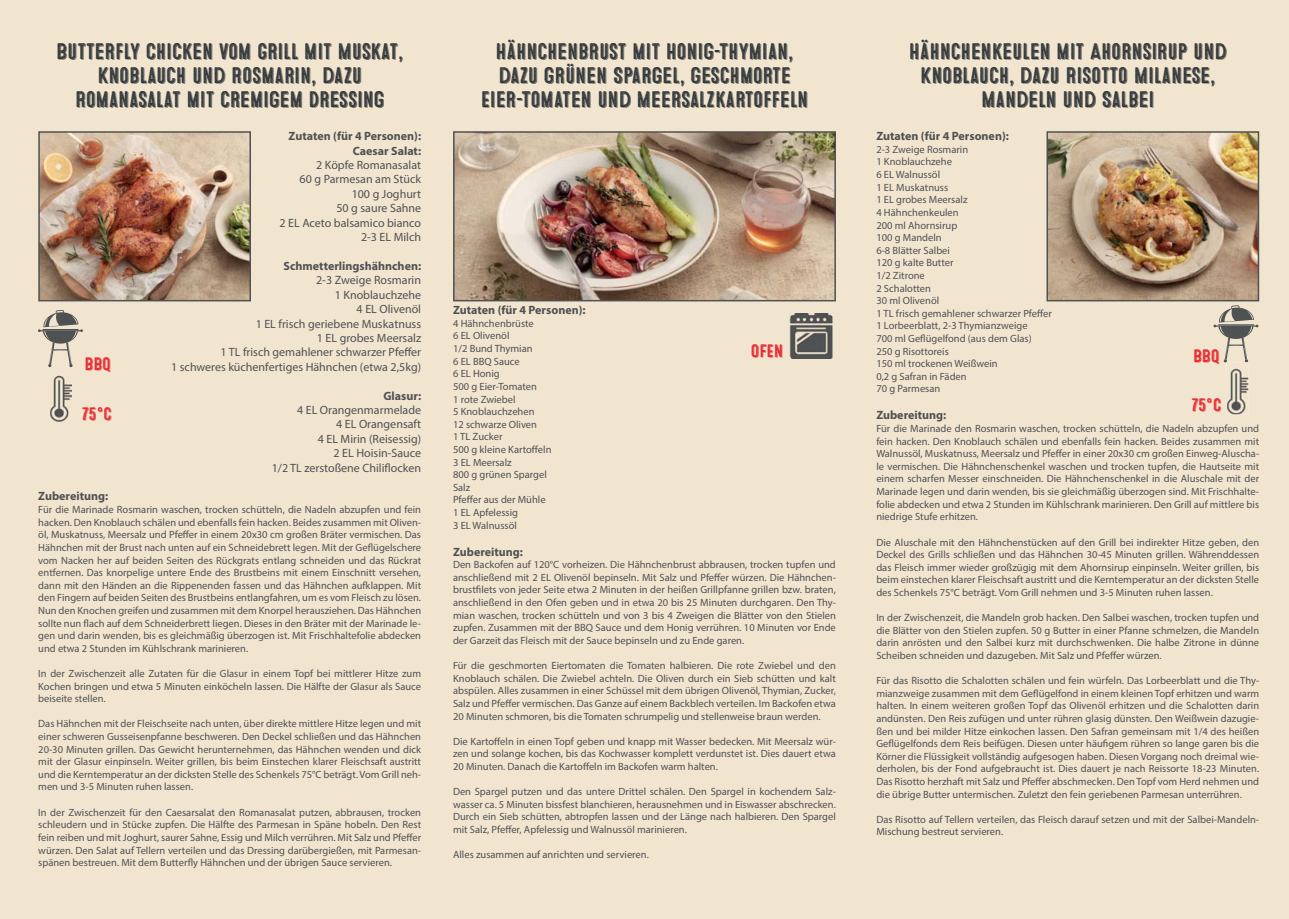
<style>
.page{position:relative;width:1289px;height:919px;background:#fff}
.page>*{position:absolute;margin:0;border:0;box-sizing:border-box;transform-origin:0 0}
.t1{font:22.5px/24px "Microbrew Two 3 DW01";color:#282e31;text-align:center}
.t2{font:18px "Microbrew Two 3 DW01";color:#e62127}
.t3{font:12px/14.4px "Myriad Pro";color:#4f5152;text-align:right}
.t4{font:700 12px/14.4px "Myriad Pro";color:#4f5152;text-align:right}
.t5{font:10.5px/12.6px "Myriad Pro";color:#4f5152;text-align:justify}
</style>
<div class="page">
<div style="left:0;top:0;width:1288px;height:918px;background:#f2e5d0"></div>
<img style="left:41px;top:134px;width:207px;height:164px">
<div style="left:38px;top:131px;width:213px;height:170px;border:2px solid #4f5152"></div>
<img style="left:456px;top:134px;width:377px;height:164px">
<div style="left:453px;top:131px;width:383px;height:170px;border:2px solid #4f5152"></div>
<img style="left:1049px;top:134px;width:207px;height:164px">
<div style="left:1046px;top:131px;width:213px;height:170px;border:2px solid #4f5152"></div>
<svg style="left:38px;top:310px;width:45px;height:57px"></svg>
<img style="left:788px;top:313px;width:45px;height:45px">
<img style="left:50px;top:370px;width:22px;height:52px">
<img style="left:1226px;top:363px;width:22px;height:51px">
<svg style="left:1213px;top:305px;width:45px;height:58px"></svg>
<h1 class="t1" style="left:56px;top:39px;width:348px">BUTTERFLY CHICKEN VOM GRILL MIT MUSKAT,<br>KNOBLAUCH UND ROSMARIN, DAZU<br>ROMANASALAT MIT CREMIGEM DRESSING</h1>
<h2 class="t2" style="left:85px;top:353px;width:28px">BBQ</h2>
<h2 class="t2" style="left:82px;top:403px;width:31px">75°C</h2>
<p class="t4" style="left:288px;top:129px;width:134px">Zutaten (für 4 Personen):<br>Caesar Salat:</p>
<p class="t3" style="left:279px;top:159px;width:143px">2 Köpfe Romanasalat<br>60 g Parmesan am Stück<br>100 g Joghurt<br>50 g saure Sahne<br>2 EL Aceto balsamico bianco<br>2-3 EL Milch</p>
<p class="t4" style="left:283px;top:258px;width:139px">Schmetterlingshähnchen:</p>
<p class="t3" style="left:171px;top:274px;width:251px">2-3 Zweige Rosmarin<br>1 Knoblauchzehe<br>4 EL Olivenöl<br>1 EL frisch geriebene Muskatnuss<br>1 EL grobes Meersalz<br>1 TL frisch gemahlener schwarzer Pfeffer<br>1 schweres küchenfertiges Hähnchen (etwa 2,5kg)</p>
<p class="t4" style="left:383px;top:388px;width:39px">Glasur:</p>
<p class="t3" style="left:272px;top:404px;width:151px">4 EL Orangenmarmelade<br>4 EL Orangensaft<br>4 EL Mirin (Reisessig)<br>2 EL Hoisin-Sauce<br>1/2 TL zerstoßene Chiliflocken</p>
<p class="t4" style="left:38px;top:489px;width:71px">Zubereitung:</p>
<p class="t5" style="left:38px;top:504px;width:384px">Für die Marinade Rosmarin waschen, trocken schütteln, die Nadeln abzupfen und fein hacken. Den Knoblauch schälen und ebenfalls fein hacken. Beides zusammen mit Oliven&shy;öl, Muskatnuss, Meersalz und Pfeffer in einem 20x30 cm großen Bräter vermischen. Das Hähnchen mit der Brust nach unten auf ein Schneidebrett legen. Mit der Geflügelschere vom Nacken her auf beiden Seiten des Rückgrats entlang schneiden und das Rückrat entfernen. Das knorpelige untere Ende des Brustbeins mit einem Einschnitt versehen, dann mit den Händen an die Rippenenden fassen und das Hähnchen aufklappen. Mit den Fingern auf beiden Seiten des Brustbeins entlangfahren, um es vom Fleisch zu lösen.<br>Nun den Knochen greifen und zusammen mit dem Knorpel herausziehen. Das Hähnchen sollte nun flach auf dem Schneiderbrett liegen. Dieses in den Bräter mit der Marinade le&shy;gen und darin wenden, bis es gleichmäßig überzogen ist. Mit Frischhaltefolie abdecken und etwa 2 Stunden im Kühlschrank marinieren.</p>
<p class="t5" style="left:38px;top:668px;width:384px">In der Zwischenzeit alle Zutaten für die Glasur in einem Topf bei mittlerer Hitze zum Kochen bringen und etwa 5 Minuten einköcheln lassen. Die Hälfte der Glasur als Sauce beiseite stellen.</p>
<p class="t5" style="left:38px;top:718px;width:384px">Das Hähnchen mit der Fleischseite nach unten, über direkte mittlere Hitze legen und mit einer schweren Gusseisenpfanne beschweren. Den Deckel schließen und das Hähnchen 20-30 Minuten grillen. Das Gewicht herunternehmen, das Hähnchen wenden und dick mit der Glasur einpinseln. Weiter grillen, bis beim Einstechen klarer Fleischsaft austritt und die Kerntemperatur an der dicksten Stelle des Schenkels 75°C beträgt. Vom Grill neh&shy;men und 3-5 Minuten ruhen lassen.</p>
<p class="t5" style="left:38px;top:807px;width:384px">In der Zwischenzeit für den Caesarsalat den Romanasalat putzen, abbrausen, trocken schleudern und in Stücke zupfen. Die Hälfte des Parmesan in Späne hobeln. Den Rest fein reiben und mit Joghurt, saurer Sahne, Essig und Milch verrühren. Mit Salz und Pfeffer würzen. Den Salat auf Tellern verteilen und das Dressing darübergießen, mit Parmesan&shy;spänen bestreuen. Mit dem Butterfly Hähnchen und der übrigen Sauce servieren.</p>
<h1 class="t1" style="left:480px;top:39px;width:329px">HÄHNCHENBRUST MIT HONIG-THYMIAN,<br>DAZU GRÜNEN SPARGEL, GESCHMORTE<br>EIER-TOMATEN UND MEERSALZKARTOFFELN</h1>
<h1 class="t1" style="left:909px;top:39px;width:319px">HÄHNCHENKEULEN MIT AHORNSIRUP UND<br>KNOBLAUCH, DAZU RISOTTO MILANESE,<br>MANDELN UND SALBEI</h1>
<p class="t4" style="left:876px;top:129px;width:134px">Zutaten (für 4 Personen):</p>
<p class="t5" style="left:876px;top:144px;width:177px;text-align:left">2-3 Zweige Rosmarin<br>1 Knoblauchzehe<br>6 EL Walnussöl<br>1 EL Muskatnuss<br>1 EL grobes Meersalz<br>4 Hähnchenkeulen<br>200 ml Ahornsirup<br>100 g Mandeln<br>6-8 Blätter Salbei<br>120 g kalte Butter<br>1/2 Zitrone<br>2 Schalotten<br>30 ml Olivenöl<br>1 TL frisch gemahlener schwarzer Pfeffer<br>1 Lorbeerblatt, 2-3 Thymianzweige<br>700 ml Geflügelfond (aus dem Glas)<br>250 g Risottoreis<br>150 ml trockenen Weißwein<br>0,2 g Safran in Fäden<br>70 g Parmesan</p>
<p class="t4" style="left:876px;top:408px;width:71px">Zubereitung:</p>
<p class="t5" style="left:876px;top:423px;width:384px">Für die Marinade den Rosmarin waschen, trocken schütteln, die Nadeln abzupfen und fein hacken. Den Knoblauch schälen und ebenfalls fein hacken. Beides zusammen mit Walnussöl, Muskatnuss, Meersalz und Pfeffer in einer 20x30 cm großen Einweg-Aluscha&shy;le vermischen. Die Hähnchenschenkel waschen und trocken tupfen, die Hautseite mit einem scharfen Messer einschneiden. Die Hähnchenschenkel in die Aluschale mit der Marinade legen und darin wenden, bis sie gleichmäßig überzogen sind. Mit Frischhalte&shy;folie abdecken und etwa 2 Stunden im Kühlschrank marinieren. Den Grill auf mittlere bis niedrige Stufe erhitzen.</p>
<p class="t5" style="left:876px;top:537px;width:384px">Die Aluschale mit den Hähnchenstücken auf den Grill bei indirekter Hitze geben, den Deckel des Grills schließen und das Hähnchen 30-45 Minuten grillen. Währenddessen das Fleisch immer wieder großzügig mit dem Ahornsirup einpinseln. Weiter grillen, bis beim einstechen klarer Fleischsaft austritt und die Kerntemperatur an der dicksten Stelle des Schenkels 75°C beträgt. Vom Grill nehmen und 3-5 Minuten ruhen lassen.</p>
<p class="t5" style="left:876px;top:612px;width:384px">In der Zwischenzeit, die Mandeln grob hacken. Den Salbei waschen, trocken tupfen und die Blätter von den Stielen zupfen. 50 g Butter in einer Pfanne schmelzen, die Mandeln darin anrösten und den Salbei kurz mit durchschwenken. Die halbe Zitrone in dünne Scheiben schneiden und dazugeben. Mit Salz und Pfeffer würzen.</p>
<p class="t5" style="left:876px;top:675px;width:384px">Für das Risotto die Schalotten schälen und fein würfeln. Das Lorbeerblatt und die Thy&shy;mianzweige zusammen mit dem Geflügelfond in einem kleinen Topf erhitzen und warm halten. In einem weiteren großen Topf das Olivenöl erhitzen und die Schalotten darin andünsten. Den Reis zufügen und unter rühren glasig dünsten. Den Weißwein dazugie&shy;ßen und bei milder Hitze einkochen lassen. Den Safran gemeinsam mit 1/4 des heißen Geflügelfonds dem Reis beifügen. Diesen unter häufigem rühren so lange garen bis die Körner die Flüssigkeit vollständig aufgesogen haben. Diesen Vorgang noch dreimal wie&shy;derholen, bis der Fond aufgebraucht ist. Dies dauert je nach Reissorte 18-23 Minuten.<br>Das Risotto herzhaft mit Salz und Pfeffer abschmecken. Den Topf vom Herd nehmen und die übrige Butter untermischen. Zuletzt den fein geriebenen Parmesan unterrühren.</p>
<p class="t5" style="left:876px;top:814px;width:384px">Das Risotto auf Tellern verteilen, das Fleisch darauf setzen und mit der Salbei-Mandeln-<br>Mischung bestreut servieren.</p>
<p class="t4" style="left:453px;top:303px;width:134px">Zutaten (für 4 Personen):</p>
<p class="t5" style="left:453px;top:318px;width:100px;text-align:left">4 Hähnchenbrüste<br>6 EL Olivenöl<br>1/2 Bund Thymian<br>6 EL BBQ Sauce<br>6 EL Honig<br>500 g Eier-Tomaten<br>1 rote Zwiebel<br>5 Knoblauchzehen<br>12 schwarze Oliven<br>1 TL Zucker<br>500 g kleine Kartoffeln<br>3 EL Meersalz<br>800 g grünen Spargel<br>Salz<br>Pfeffer aus der Mühle<br>1 EL Apfelessig<br>3 EL Walnussöl</p>
<p class="t4" style="left:453px;top:544px;width:71px">Zubereitung:</p>
<p class="t5" style="left:453px;top:559px;width:384px">Den Backofen auf 120°C vorheizen. Die Hähnchenbrust abbrausen, trocken tupfen und anschließend mit 2 EL Olivenöl bepinseln. Mit Salz und Pfeffer würzen. Die Hähnchen&shy;brustfilets von jeder Seite etwa 2 Minuten in der heißen Grillpfanne grillen bzw. braten, anschließend in den Ofen geben und in etwa 20 bis 25 Minuten durchgaren. Den Thy&shy;mian waschen, trocken schütteln und von 3 bis 4 Zweigen die Blätter von den Stielen zupfen. Zusammen mit der BBQ Sauce und dem Honig verrühren. 10 Minuten vor Ende der Garzeit das Fleisch mit der Sauce bepinseln und zu Ende garen.</p>
<p class="t5" style="left:453px;top:660px;width:384px">Für die geschmorten Eiertomaten die Tomaten halbieren. Die rote Zwiebel und den Knoblauch schälen. Die Zwiebel achteln. Die Oliven durch ein Sieb schütten und kalt abspülen. Alles zusammen in einer Schüssel mit dem übrigen Olivenöl, Thymian, Zucker, Salz und Pfeffer vermischen. Das Ganze auf einem Backblech verteilen. Im Backofen etwa 20 Minuten schmoren, bis die Tomaten schrumpelig und stellenweise braun werden.</p>
<p class="t5" style="left:453px;top:736px;width:384px">Die Kartoffeln in einen Topf geben und knapp mit Wasser bedecken. Mit Meersalz wür&shy;zen und solange kochen, bis das Kochwasser komplett verdunstet ist. Dies dauert etwa 20 Minuten. Danach die Kartoffeln im Backofen warm halten.</p>
<p class="t5" style="left:453px;top:786px;width:384px">Den Spargel putzen und das untere Drittel schälen. Den Spargel in kochendem Salz&shy;wasser ca. 5 Minuten bissfest blanchieren, herausnehmen und in Eiswasser abschrecken.<br>Durch ein Sieb schütten, abtropfen lassen und der Länge nach halbieren. Den Spargel mit Salz, Pfeffer, Apfelessig und Walnussöl marinieren.</p>
<p class="t5" style="left:453px;top:849px;width:197px">Alles zusammen auf anrichten und servieren.</p>
<h2 class="t2" style="left:751px;top:340px;width:34px">OFEN</h2>
<h2 class="t2" style="left:1193px;top:345px;width:28px">BBQ</h2>
<h2 class="t2" style="left:1191px;top:394px;width:31px">75°C</h2>
</div>
